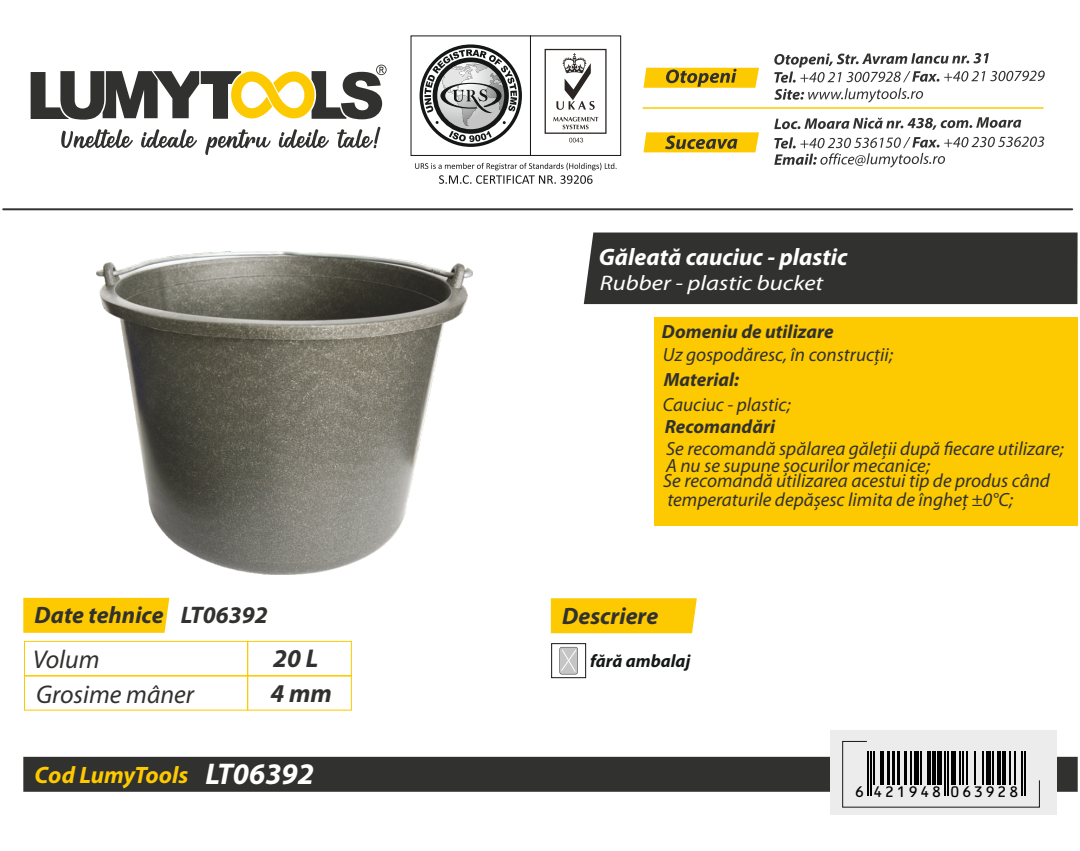
<style>
.page{position:relative;width:1080px;height:851px;background:#fff}
.page>*{position:absolute;margin:0;border:0;box-sizing:border-box;transform-origin:0 0}
.t1{font:italic 25.8px "Myriad Pro";color:#313130}
.t2{font:italic 700 25.8px "Myriad Pro";color:#313130}
.t3{font:italic 700 24px "Myriad Pro";color:#313130}
.t4{font:italic 700 23.85px "Myriad Pro";color:#fff}
.t5{font:italic 700 23.7px "Myriad Pro";color:#313130}
.t6{font:italic 700 23.7px "Myriad Pro";letter-spacing:-.005em;color:#fdc900}
.t7{font:italic 21px "Myriad Pro";color:#fff;scale:1.18 1}
.t8{font:italic 19.2px/17px "Myriad Pro";color:#313130}
.t9{font:italic 700 19.2px "Myriad Pro";color:#313130}
.t10{font:italic 700 18px "Myriad Pro";color:#151616}
.t11{font:16.8px "OCRB10 Pitch BT";letter-spacing:.09em;color:#000}
.s1{font-size:30px;color:#fff}
</style>
<div class="page">
<div style="left:584px;top:232px;width:494px;height:72px;background:#313130"></div>
<svg style="left:61px;top:129px;width:136px;height:19px"></svg>
<svg style="left:205px;top:127px;width:176px;height:28px"></svg>
<svg style="left:31px;top:65px;width:356px;height:55px"></svg>
<svg style="left:545px;top:49px;width:62px;height:93px"></svg>
<svg style="left:420px;top:44px;width:102px;height:103px"></svg>
<svg style="left:423px;top:48px;width:96px;height:95px"></svg>
<svg style="left:415px;top:163px;width:202px;height:21px"></svg>
<div style="left:530px;top:36px;width:91px;height:120px;border:1px solid #151616"></div>
<svg style="left:644px;top:132px;width:115px;height:20px;background:#d8af13"></svg>
<svg style="left:774px;top:117px;width:247px;height:13px"></svg>
<svg style="left:774px;top:136px;width:270px;height:31px"></svg>
<hr style="left:643px;top:107px;width:401px;height:2px;background:#fdc900">
<svg style="left:644px;top:68px;width:115px;height:20px;background:#d6ae12"></svg>
<svg style="left:774px;top:53px;width:271px;height:49px"></svg>
<hr style="left:2px;top:208px;width:1071px;height:2px;background:#313130">
<div style="left:23px;top:597px;width:146px;height:35px;background:#fdc900"></div>
<div style="left:24px;top:641px;width:224px;height:35px;border:1px solid #fdc900"></div>
<div style="left:24px;top:675px;width:224px;height:35px;border:1px solid #fdc900"></div>
<div style="left:247px;top:641px;width:105px;height:35px;border:1px solid #fdc900"></div>
<div style="left:247px;top:675px;width:105px;height:35px;border:1px solid #fdc900"></div>
<div style="left:551px;top:598px;width:146px;height:35px;background:#fdc900"></div>
<div style="left:23px;top:756px;width:1055px;height:35px;background:#313130"></div>
<div style="left:830px;top:730px;width:226px;height:85px;background:#ececec"></div>
<svg style="left:842px;top:740px;width:198px;height:67px"></svg>
<div style="left:654px;top:318px;width:424px;height:208px;background:#fdc900"></div>
<div style="left:551px;top:643px;width:35px;height:35px;border:1px solid #151616"></div>
<svg style="left:560px;top:646px;width:18px;height:28px"></svg>
<img style="left:96px;top:251px;width:376px;height:323px">
<hr style="left:867px;top:750px;width:1px;height:45px;background:#000">
<hr style="left:870px;top:750px;width:1px;height:45px;background:#000">
<hr style="left:874px;top:750px;width:1px;height:34px;background:#000">
<hr style="left:880px;top:750px;width:3px;height:34px;background:#000">
<hr style="left:887px;top:750px;width:3px;height:34px;background:#000">
<hr style="left:892px;top:750px;width:3px;height:34px;background:#000">
<hr style="left:897px;top:750px;width:3px;height:34px;background:#000">
<hr style="left:904px;top:750px;width:3px;height:34px;background:#000">
<hr style="left:911px;top:750px;width:1px;height:34px;background:#000">
<div style="left:914px;top:750px;width:5px;height:34px;background:#000"></div>
<hr style="left:921px;top:750px;width:1px;height:34px;background:#000">
<hr style="left:927px;top:750px;width:3px;height:34px;background:#000">
<hr style="left:932px;top:750px;width:3px;height:34px;background:#000">
<div style="left:937px;top:750px;width:5px;height:34px;background:#000"></div>
<hr style="left:944px;top:750px;width:1px;height:45px;background:#000">
<hr style="left:947px;top:750px;width:2px;height:45px;background:#000">
<div style="left:951px;top:750px;width:5px;height:34px;background:#000"></div>
<hr style="left:959px;top:750px;width:2px;height:34px;background:#000">
<hr style="left:963px;top:750px;width:1px;height:34px;background:#000">
<hr style="left:966px;top:750px;width:1px;height:34px;background:#000">
<hr style="left:974px;top:750px;width:2px;height:34px;background:#000">
<hr style="left:983px;top:750px;width:1px;height:34px;background:#000">
<div style="left:986px;top:750px;width:5px;height:34px;background:#000"></div>
<hr style="left:993px;top:750px;width:1px;height:34px;background:#000">
<hr style="left:998px;top:750px;width:3px;height:34px;background:#000">
<hr style="left:1003px;top:750px;width:3px;height:34px;background:#000">
<hr style="left:1010px;top:750px;width:1px;height:34px;background:#000">
<hr style="left:1015px;top:750px;width:1px;height:34px;background:#000">
<hr style="left:1021px;top:750px;width:2px;height:45px;background:#000">
<hr style="left:1025px;top:750px;width:1px;height:45px;background:#000">
<p class="t5" style="left:35px;top:605px;width:131px">Date tehnice</p>
<h1 class="t1" style="left:33px;top:649px;width:68px">Volum</h1>
<p class="t3" style="left:181px;top:604px;width:88px">LT06392</p>
<h1 class="t2" style="left:273px;top:647px;width:47px">20 L</h1>
<h1 class="t1" style="left:36px;top:683px;width:160px">Grosime mâner</h1>
<h1 class="t2" style="left:271px;top:682px;width:63px">4 mm</h1>
<p class="t6" style="left:35px;top:764px;width:281px">Cod LumyTools <span class="s1">LT06392</span></p>
<p class="t4" style="left:599px;top:247px;width:250px">Găleată cauciuc - plastic</p>
<p class="t7" style="left:600px;top:274px;width:191px">Rubber - plastic bucket</p>
<p class="t9" style="left:662px;top:323px;width:173px">Domeniu de utilizare</p>
<p class="t8" style="left:663px;top:347px;width:232px">Uz gospodăresc, în construcţii;</p>
<p class="t9" style="left:664px;top:371px;width:77px">Material:</p>
<p class="t8" style="left:663px;top:397px;width:130px">Cauciuc - plastic;</p>
<p class="t9" style="left:665px;top:418px;width:112px">Recomandări</p>
<p class="t8" style="left:666px;top:441px;width:399px">Se recomandă spălarea găleţii după fiecare utilizare;<br>A nu se supune șocurilor mecanice;</p>
<p class="t8" style="left:667px;top:492px;width:347px">temperaturile depășesc limita de îngheţ ±0°C;</p>
<p class="t8" style="left:663px;top:474px;width:388px">Se recomandă utilizarea acestui tip de produs când</p>
<p class="t5" style="left:562px;top:605px;width:98px">Descriere</p>
<p class="t10" style="left:590px;top:653px;width:102px">fără ambalaj</p>
<p class="t11" style="left:854px;top:784px;width:166px">6 421948 063928</p>
</div>
